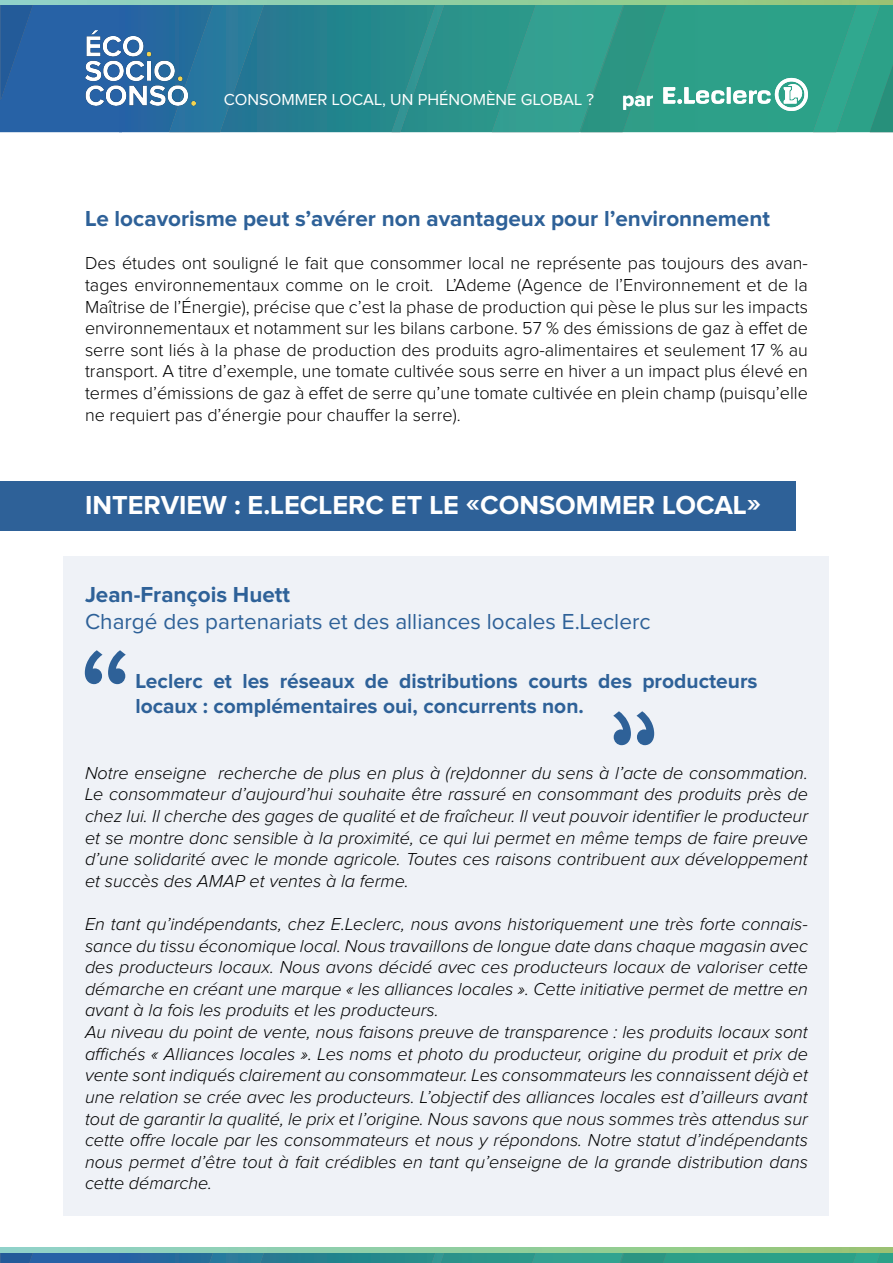
<style>
.page{position:relative;width:893px;height:1263px;background:#fff}
.page>*{position:absolute;margin:0;border:0;box-sizing:border-box;transform-origin:0 0}
.t1{font:150px "Proxima Nova";color:#2e6198}
.t2{font:700 27px "Proxima Nova";color:#fff}
.t3{font:700 22.5px "Proxima Nova";color:#2e6198}
.t4{font:22.5px "Proxima Nova";color:#2e6198}
.t5{font:700 21px/25.2px "Proxima Nova";color:#2e6198}
.t6{font:700 21px "Proxima Nova";color:#fff}
.t7{font:italic 300 18px/21.6px "Proxima Nova";color:#000;text-align:justify}
.t8{font:300 18px/21.6px "Proxima Nova";color:#000;text-align:justify}
.t9{font:16.5px "Proxima Nova";color:#fff}
</style>
<div class="page">
<svg style="left:0;top:1252px;width:893px;height:11px;background:#338f92"></svg>
<svg style="left:0;top:1248px;width:893px;height:4px;background:#92cda0"></svg>
<svg style="left:0;top:5px;width:492px;height:127px;background:#267995"></svg>
<svg style="left:169px;top:5px;width:96px;height:127px;background:#27769a"></svg>
<svg style="left:392px;top:5px;width:53px;height:127px;background:#2a8e8c"></svg>
<svg style="left:1px;top:5px;width:33px;height:95px;background:#255e9f"></svg>
<svg style="left:0;top:0;width:893px;height:5px;background:#90cfae"></svg>
<img style="left:85px;top:31px;width:111px;height:75px">
<svg style="left:492px;top:1px;width:401px;height:131px;background:#37a28c"></svg>
<div style="left:64px;top:556px;width:765px;height:660px;background:#eff2f7"></div>
<div style="left:0;top:481px;width:795px;height:50px;background:#2e6198"></div>
<p class="t9" style="left:224px;top:92px;width:372px">CONSOMMER LOCAL, UN PHÉNOMÈNE GLOBAL ?</p>
<p class="t6" style="left:622px;top:89px;width:33px">par</p>
<p class="t3" style="left:85px;top:208px;width:686px">Le locavorisme peut s’avérer non avantageux pour l’environnement</p>
<p class="t8" style="left:85px;top:253px;width:724px">Des études ont souligné le fait que consommer local ne représente pas toujours des avan&shy;tages environnementaux comme on le croit. L’Ademe (Agence de l’Environnement et de la Maîtrise de l’Énergie), précise que c’est la phase de production qui pèse le plus sur les impacts environnementaux et notamment sur les bilans carbone. 57 % des émissions de gaz à effet de serre sont liés à la phase de production des produits agro-alimentaires et seulement 17 % au transport. A titre d’exemple, une tomate cultivée sous serre en hiver a un impact plus élevé en termes d’émissions de gaz à effet de serre qu’une tomate cultivée en plein champ (puisqu’elle ne requiert pas d’énergie pour chauffer la serre).</p>
<p class="t2" style="left:85px;top:493px;width:677px">INTERVIEW : E.LECLERC ET LE «CONSOMMER LOCAL»</p>
<p class="t3" style="left:85px;top:584px;width:207px">Jean-François Huett</p>
<p class="t4" style="left:85px;top:611px;width:567px">Chargé des partenariats et des alliances locales E.Leclerc</p>
<p class="t1" style="left:78px;top:633px;width:59px">‘‘</p>
<p class="t5" style="left:135px;top:669px;width:624px">Leclerc et les réseaux de distributions courts des producteurs locaux : complémentaires oui, concurrents non.</p>
<p class="t7" style="left:85px;top:763px;width:724px">Notre enseigne recherche de plus en plus à (re)donner du sens à l’acte de consommation.<br>Le consommateur d’aujourd’hui souhaite être rassuré en consommant des produits près de chez lui. Il cherche des gages de qualité et de fraîcheur. Il veut pouvoir identifier le producteur et se montre donc sensible à la proximité, ce qui lui permet en même temps de faire preuve d’une solidarité avec le monde agricole. Toutes ces raisons contribuent aux développement et succès des AMAP et ventes à la ferme.</p>
<p class="t7" style="left:85px;top:914px;width:724px">En tant qu’indépendants, chez E.Leclerc, nous avons historiquement une très forte connais&shy;sance du tissu économique local. Nous travaillons de longue date dans chaque magasin avec des producteurs locaux. Nous avons décidé avec ces producteurs locaux de valoriser cette démarche en créant une marque « les alliances locales ». Cette initiative permet de mettre en avant à la fois les produits et les producteurs.</p>
<p class="t7" style="left:85px;top:1022px;width:724px">Au niveau du point de vente, nous faisons preuve de transparence : les produits locaux sont affichés « Alliances locales ». Les noms et photo du producteur, origine du produit et prix de vente sont indiqués clairement au consommateur. Les consommateurs les connaissent déjà et une relation se crée avec les producteurs. L’objectif des alliances locales est d’ailleurs avant tout de garantir la qualité, le prix et l’origine. Nous savons que nous sommes très attendus sur cette offre locale par les consommateurs et nous y répondons. Notre statut d’indépendants nous permet d’être tout à fait crédibles en tant qu’enseigne de la grande distribution dans cette démarche.</p>
</div>
